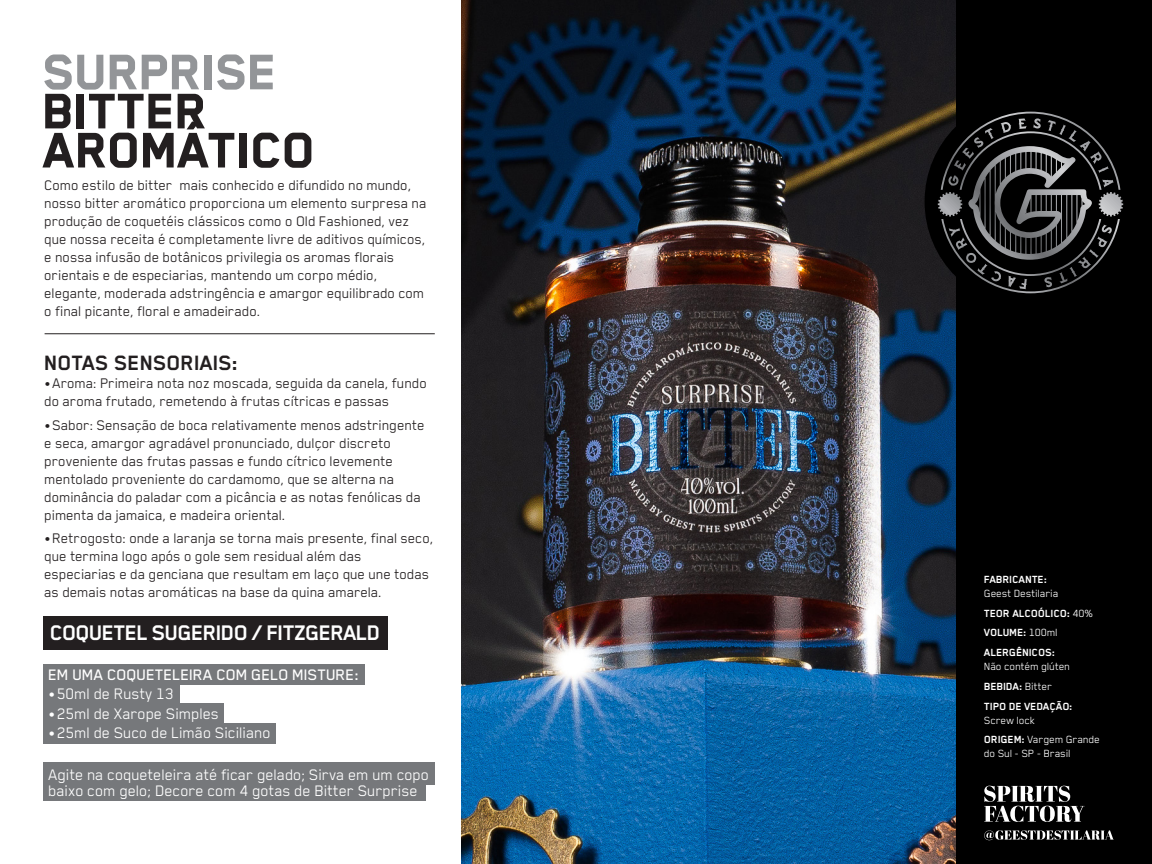
<style>
.page{position:relative;width:1152px;height:864px;background:#fff}
.page>*{position:absolute;margin:0;border:0;box-sizing:border-box;transform-origin:0 0}
.t1{font:800 57.6px "Blender";letter-spacing:-.01em;color:#231f20}
.t2{font:800 57.6px "Blender";letter-spacing:-.01em;color:#939598}
.t3{font:700 24.4px "Blender";letter-spacing:-.04em;color:#fff}
.t4{font:700 24px "Blender";letter-spacing:-.01em;color:#231f20}
.t5{font:17.6px/16px "Blender";letter-spacing:-.01em;color:#fff}
.t6{font:500 17.6px "Blender";letter-spacing:-.01em;color:#fff}
.t7{font:16px/18px "Blender";letter-spacing:-.01em;color:#231f20}
.t8{font:12px/14px "Blender";letter-spacing:-.01em;color:#fff}
.t9{font:700 12px/14px "Blender";letter-spacing:-.01em;color:#fff}
.s1{font-weight:700}
.s2{font-weight:400}
</style>
<div class="page">
<img style="left:461px;top:0;width:495px;height:864px">
<div style="left:43px;top:664px;width:322px;height:20px;background:#76787b"></div>
<div style="left:43px;top:762px;width:392px;height:23px;background:#76787b"></div>
<div style="left:43px;top:704px;width:180px;height:20px;background:#76787b"></div>
<div style="left:43px;top:723px;width:233px;height:20px;background:#76787b"></div>
<div style="left:43px;top:684px;width:137px;height:20px;background:#76787b"></div>
<div style="left:43px;top:780px;width:382px;height:21px;background:#76787b"></div>
<div style="left:956px;top:0;width:196px;height:864px;background:#000"></div>
<svg style="left:925px;top:96px;width:211px;height:211px"></svg>
<hr style="left:45px;top:333px;width:390px;height:1px;background:#231f20">
<div style="left:43px;top:616px;width:345px;height:33px;background:#231f20"></div>
<svg style="left:984px;top:786px;width:101px;height:36px"></svg>
<svg style="left:984px;top:830px;width:130px;height:10px"></svg>
<svg style="left:941px;top:112px;width:179px;height:78px"></svg>
<p class="t2" style="left:43px;top:41px;width:236px">SURPRISE</p>
<p class="t1" style="left:43px;top:80px;width:166px">BITTER</p>
<p class="t1" style="left:43px;top:119px;width:275px">AROMÁTICO</p>
<p class="t7" style="left:45px;top:176px;width:384px">Como estilo de bitter mais conhecido e difundido no mundo, nosso bitter aromático proporciona um elemento surpresa na produção de coquetéis clássicos como o Old Fashioned, vez que nossa receita é completamente livre de aditivos químicos, e nossa infusão de botânicos privilegia os aromas florais orientais e de especiarias, mantendo um corpo médio, elegante, moderada adstringência e amargor equilibrado com o final picante, floral e amadeirado.</p>
<p class="t4" style="left:45px;top:350px;width:196px">NOTAS SENSORIAIS:</p>
<p class="t7" style="left:45px;top:374px;width:384px">•Aroma: Primeira nota noz moscada, seguida da canela, fundo do aroma frutado, remetendo à frutas cítricas e passas</p>
<p class="t7" style="left:45px;top:415px;width:382px">•Sabor: Sensação de boca relativamente menos adstringente e seca, amargor agradável pronunciado, dulçor discreto proveniente das frutas passas e fundo cítrico levemente mentolado proveniente do cardamomo, que se alterna na dominância do paladar com a picância e as notas fenólicas da pimenta da jamaica, e madeira oriental.</p>
<p class="t7" style="left:45px;top:529px;width:391px">•Retrogosto: onde a laranja se torna mais presente, final seco, que termina logo após o gole sem residual além das especiarias e da genciana que resultam em laço que une todas as demais notas aromáticas na base da quina amarela.</p>
<p class="t3" style="left:50px;top:620px;width:332px">COQUETEL SUGERIDO / FITZGERALD</p>
<p class="t6" style="left:48px;top:665px;width:312px">EM UMA COQUETELEIRA COM GELO MISTURE:</p>
<p class="t5" style="left:48px;top:685px;width:127px">•50ml de Rusty 13</p>
<p class="t5" style="left:48px;top:705px;width:172px">•25ml de Xarope Simples</p>
<p class="t5" style="left:48px;top:724px;width:224px">•25ml de Suco de Limão Siciliano</p>
<p class="t5" style="left:48px;top:766px;width:383px">Agite na coqueteleira até ficar gelado; Sirva em um copo baixo com gelo; Decore com 4 gotas de Bitter Surprise</p>
<p class="t8" style="left:984px;top:572px;width:76px"><span class="s1">FABRICANTE:<br></span>Geest Destilaria</p>
<p class="t9" style="left:984px;top:606px;width:110px">TEOR ALCOÓLICO: <span class="s2">40%</span></p>
<p class="t9" style="left:984px;top:626px;width:75px">VOLUME: <span class="s2">100ml</span></p>
<p class="t8" style="left:984px;top:645px;width:88px"><span class="s1">ALERGÊNICOS:<br></span>Não contém glúten</p>
<p class="t9" style="left:984px;top:679px;width:70px">BEBIDA: <span class="s2">Bitter</span></p>
<p class="t9" style="left:984px;top:699px;width:90px">TIPO DE VEDAÇÃO:<br><span class="s2">Screw lock</span></p>
<p class="t8" style="left:984px;top:732px;width:117px"><span class="s1">ORIGEM:</span> Vargem Grande do Sul - SP - Brasil</p>
</div>
